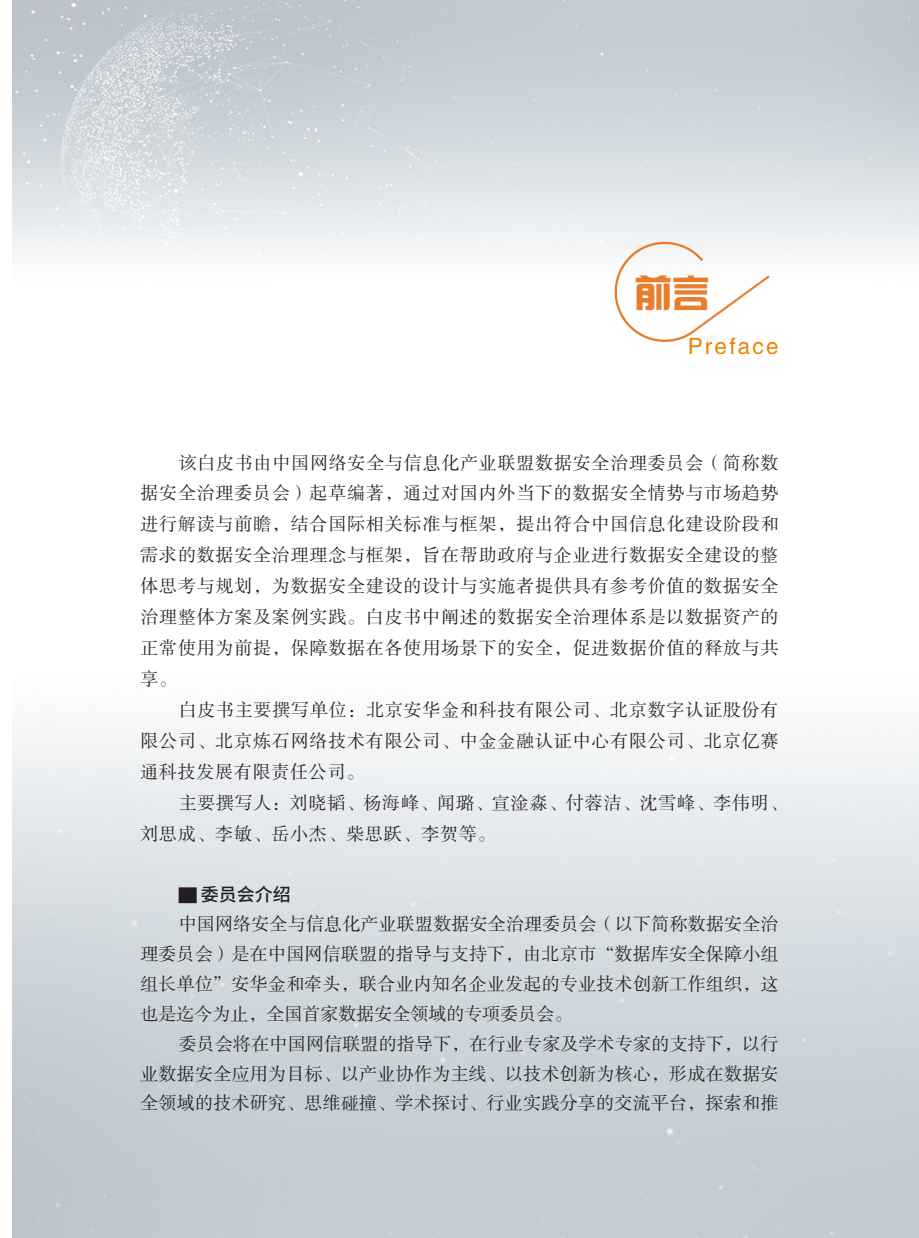
<style>
.page{position:relative;width:919px;height:1238px;background:#fff}
.page>*{position:absolute;margin:0;border:0;box-sizing:border-box;transform-origin:0 0}
.t1{font:37.5px "hzgb";color:#e87e2d}
.t2{font:22.5px "FZHTK GBK1 0";letter-spacing:.1em;color:#f18101}
.t3{font:18px/30.9px "FZSSK GBK1 0";letter-spacing:.04em;color:#231f20;text-align:justify}
.t4{font:500 18px "Source Han Sans CN";color:#231f20}
</style>
<div class="page">
<img style="left:13px;top:0;width:905px;height:278px">
<svg style="left:613px;top:241px;width:156px;height:101px"></svg>
<h1 class="t1" style="left:634px;top:274px;width:76px">前言</h1>
<p class="t2" style="left:687px;top:334px;width:92px">Preface</p>
<p class="t3" style="left:140px;top:448px;width:639px;text-indent:38px">该白皮书由中国网络安全与信息化产业联盟数据安全治理委员会（简称数据安全治理委员会）起草编著，通过对国内外当下的数据安全情势与市场趋势进行解读与前瞻，结合国际相关标准与框架，提出符合中国信息化建设阶段和需求的数据安全治理理念与框架，旨在帮助政府与企业进行数据安全建设的整体思考与规划，为数据安全建设的设计与实施者提供具有参考价值的数据安全治理整体方案及案例实践。白皮书中阐述的数据安全治理体系是以数据资产的正常使用为前提，保障数据在各使用场景下的安全，促进数据价值的释放与共享。</p>
<p class="t3" style="left:140px;top:695px;width:639px;text-indent:38px">白皮书主要撰写单位：北京安华金和科技有限公司、北京数字认证股份有限公司、北京炼石网络技术有限公司、中金金融认证中心有限公司、北京亿赛通科技发展有限责任公司。</p>
<p class="t3" style="left:140px;top:788px;width:648px;text-indent:38px">主要撰写人：刘晓韬、杨海峰、闻璐、宣淦淼、付蓉洁、沈雪峰、李伟明、刘思成、李敏、岳小杰、柴思跃、李贺等。</p>
<p class="t4" style="left:179px;top:884px;width:114px">▇ 委员会介绍</p>
<p class="t3" style="left:140px;top:910px;width:639px;line-height:29.8px;text-indent:38px">中国网络安全与信息化产业联盟数据安全治理委员会（以下简称数据安全治理委员会）是在中国网信联盟的指导与支持下，由北京市“数据库安全保障小组组长单位”安华金和牵头，联合业内知名企业发起的专业技术创新工作组织，这也是迄今为止，全国首家数据安全领域的专项委员会。</p>
<p class="t3" style="left:140px;top:1029px;width:639px;line-height:29.8px;text-indent:38px">委员会将在中国网信联盟的指导下，在行业专家及学术专家的支持下，以行业数据安全应用为目标、以产业协作为主线、以技术创新为核心，形成在数据安全领域的技术研究、思维碰撞、学术探讨、行业实践分享的交流平台，探索和推</p>
</div>
